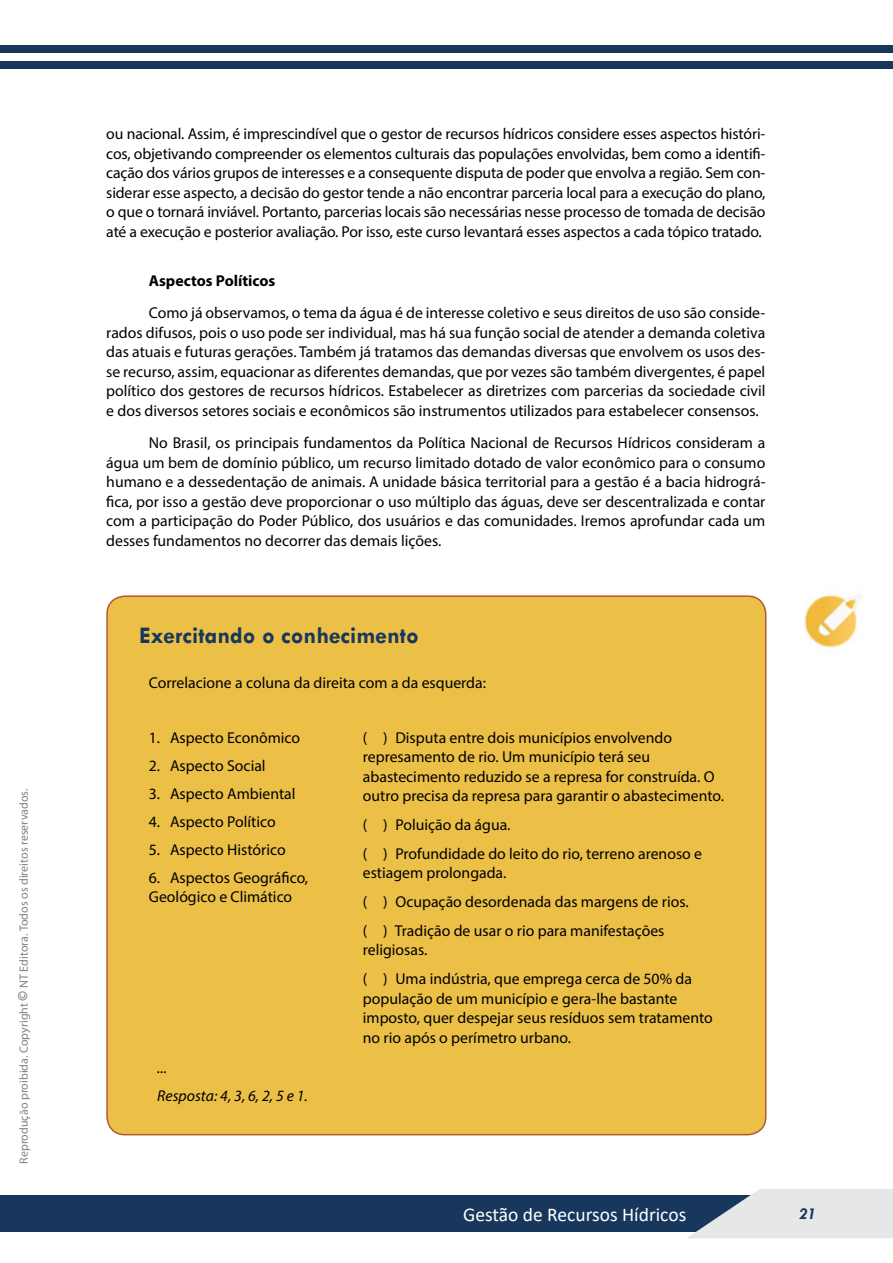
<style>
.page{position:relative;width:893px;height:1263px;background:#fff}
.page>*{position:absolute;margin:0;border:0;box-sizing:border-box;transform-origin:0 0}
.t1{font:700 24px "Tw Cen";color:#18375d}
.t2{font:19.5px "Calibri";color:#fff}
.t3{font:italic 700 16.5px "Tw Cen";color:#18375d}
.t4{font:15.75px/19.5px "Myriad Pro";color:#000}
.t5{font:italic 15.75px/28px "Myriad Pro";color:#000}
.t6{font:700 15.75px "Myriad Pro";color:#000}
.t7{font:12px "Myriad Pro";color:#808285}
.s1{font-weight:700;font-size:15px}
</style>
<div class="page">
<div style="left:0;top:45px;width:893px;height:8px;background:#18375d"></div>
<div style="left:0;top:61px;width:893px;height:8px;background:#18375d"></div>
<div style="left:0;top:1195px;width:893px;height:37px;background:#18375d"></div>
<svg style="left:687px;top:1189px;width:206px;height:49px"></svg>
<img style="left:804px;top:594px;width:57px;height:54px">
<div style="left:107px;top:596px;width:659px;height:539px;background:#ecc047;border-radius:18px"></div>
<p class="t7" style="left:16px;top:1164px;width:377px;rotate:-90deg">Reprodução proibida. Copyright <span class="s1">©</span> NT Editora. Todos os direitos reservados.</p>
<p class="t4" style="left:106px;top:124px;width:661px;text-align:justify">ou nacional. Assim, é imprescindível que o gestor de recursos hídricos considere esses aspectos históri&shy;cos, objetivando compreender os elementos culturais das populações envolvidas, bem como a identifi&shy;cação dos vários grupos de interesses e a consequente disputa de poder que envolva a região. Sem con&shy;siderar esse aspecto, a decisão do gestor tende a não encontrar parceria local para a execução do plano, o que o tornará inviável. Portanto, parcerias locais são necessárias nesse processo de tomada de decisão até a execução e posterior avaliação. Por isso, este curso levantará esses aspectos a cada tópico tratado.</p>
<p class="t6" style="left:149px;top:271px;width:128px">Aspectos Políticos</p>
<p class="t4" style="left:106px;top:303px;width:661px;text-align:justify;text-indent:43px">Como já observamos, o tema da água é de interesse coletivo e seus direitos de uso são conside&shy;rados difusos, pois o uso pode ser individual, mas há sua função social de atender a demanda coletiva das atuais e futuras gerações. Também já tratamos das demandas diversas que envolvem os usos des&shy;se recurso, assim, equacionar as diferentes demandas, que por vezes são também divergentes, é papel político dos gestores de recursos hídricos. Estabelecer as diretrizes com parcerias da sociedade civil e dos diversos setores sociais e econômicos são instrumentos utilizados para estabelecer consensos.</p>
<p class="t4" style="left:106px;top:433px;width:661px;text-align:justify;text-indent:43px">No Brasil, os principais fundamentos da Política Nacional de Recursos Hídricos consideram a água um bem de domínio público, um recurso limitado dotado de valor econômico para o consumo humano e a dessedentação de animais. A unidade básica territorial para a gestão é a bacia hidrográ&shy;fica, por isso a gestão deve proporcionar o uso múltiplo das águas, deve ser descentralizada e contar com a participação do Poder Público, dos usuários e das comunidades. Iremos aprofundar cada um desses fundamentos no decorrer das demais lições.</p>
<h1 class="t1" style="left:139px;top:621px;width:281px">Exercitando o conhecimento</h1>
<p class="t4" style="left:149px;top:673px;width:339px">Correlacione a coluna da direita com a da esquerda:</p>
<p class="t4" style="left:149px;top:727px;width:153px">1. Aspecto Econômico</p>
<p class="t4" style="left:149px;top:755px;width:118px">2. Aspecto Social</p>
<p class="t4" style="left:149px;top:783px;width:148px">3. Aspecto Ambiental</p>
<p class="t4" style="left:149px;top:811px;width:128px">4. Aspecto Político</p>
<p class="t4" style="left:149px;top:839px;width:138px">5. Aspecto Histórico</p>
<p class="t4" style="left:149px;top:867px;width:161px">6. Aspectos Geográfico,<br>Geológico e Climático</p>
<p class="t5" style="left:157px;top:1054px;width:152px">...<br>Resposta: 4, 3, 6, 2, 5 e 1.</p>
<p class="t4" style="left:363px;top:727px;width:363px">( ) Disputa entre dois municípios envolvendo represamento de rio. Um município terá seu abastecimento reduzido se a represa for construída. O outro precisa da represa para garantir o abastecimento.</p>
<p class="t4" style="left:363px;top:810px;width:341px;line-height:28.8px">( ) Poluição da água.<br>( ) Profundidade do leito do rio, terreno arenoso e</p>
<p class="t4" style="left:363px;top:858px;width:327px;line-height:28.8px">estiagem prolongada.<br>( ) Ocupação desordenada das margens de rios. ( ) Tradição de usar o rio para manifestações</p>
<p class="t4" style="left:363px;top:935px;width:331px;line-height:28.8px">religiosas.<br>( ) Uma indústria, que emprega cerca de 50% da</p>
<p class="t4" style="left:363px;top:988px;width:352px">população de um município e gera-lhe bastante imposto, quer despejar seus resíduos sem tratamento no rio após o perímetro urbano.</p>
<p class="t2" style="left:463px;top:1201px;width:225px">Gestão de Recursos Hídricos</p>
<p class="t3" style="left:799px;top:1204px;width:19px">21</p>
</div>
